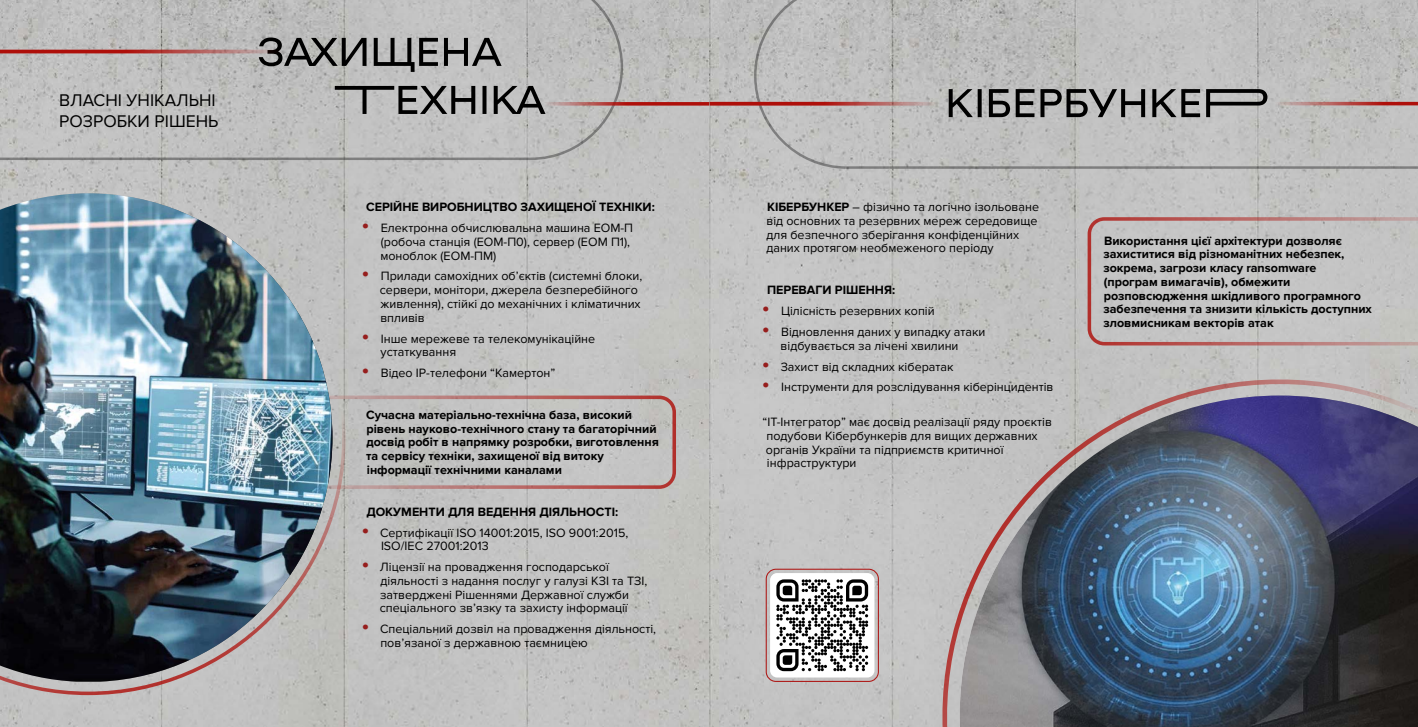
<style>
.page{position:relative;width:1418px;height:727px;background:#fff}
.page>*{position:absolute;margin:0;border:0;box-sizing:border-box;transform-origin:0 0}
.t1{font:17.5px/21px "Proxima Nova";color:#000}
.t2{font:12.5px/13.8px "Proxima Nova";color:#000}
.t3{font:700 12.5px/13.8px "Proxima Nova";color:#000}
.s1{font-family:"Arial";font-weight:700;font-size:17.5px;color:#961e1d}
.s2{font-weight:700}
</style>
<div class="page">
<img style="left:0;top:0;width:1417px;height:726px">
<svg style="left:0;top:0;width:623px;height:160px;background:#b6b6b5"></svg>
<svg style="left:754px;top:0;width:663px;height:169px;background:#b7b7b6"></svg>
<hr style="left:0;top:50px;width:286px;height:3px;background:#ae0f0a">
<svg style="left:709px;top:102px;width:231px;height:4px"></svg>
<svg style="left:542px;top:102px;width:167px;height:4px"></svg>
<hr style="left:1271px;top:102px;width:146px;height:3px;background:#ae0f0a">
<div style="left:292px;top:395px;width:384px;height:93px;border:4px solid #ae0f0a;border-radius:15px"></div>
<svg style="left:1087px;top:217px;width:330px;height:125px;background:#c2bfbf"></svg>
<img style="left:0;top:180px;width:345px;height:515px">
<img style="left:912px;top:342px;width:505px;height:384px">
<div style="left:765px;top:568px;width:114px;height:113px;border:1px solid #ae1917;border-radius:10px"></div>
<div style="left:770px;top:573px;width:104px;height:104px;background:#fff;border-radius:7px"></div>
<svg style="left:776px;top:579px;width:92px;height:92px"></svg>
<h1 class="t1" style="left:59px;top:90px;width:161px">ВЛАСНІ УНІКАЛЬНІ<br>РОЗРОБКИ РІШЕНЬ</h1>
<p class="t3" style="left:366px;top:200px;width:290px">СЕРІЙНЕ ВИРОБНИЦТВО ЗАХИЩЕНОЇ ТЕХНІКИ:</p>
<p class="t2" style="left:380px;top:221px;width:254px;text-indent:-18px"><span class="s1">•</span> Електронна обчислювальна машина ЕОМ-П (робоча станція (ЕОМ-П0), сервер (ЕОМ П1), моноблок (ЕОМ-ПМ)</p>
<p class="t2" style="left:380px;top:269px;width:264px;text-indent:-17px"><span class="s1">•</span> Прилади самохідних об’єктів (системні блоки, сервери, монітори, джерела безперебійного живлення), стійкі до механічних і кліматичних впливів</p>
<p class="t2" style="left:380px;top:331px;width:216px;text-indent:-18px"><span class="s1">•</span> Інше мережеве та телекомунікаційне устаткування</p>
<p class="t2" style="left:362px;top:366px;width:194px"><span class="s1">•</span> Відео ІР-телефони “Камертон”</p>
<p class="t3" style="left:366px;top:408px;width:294px">Сучасна матеріально-технічна база, високий рівень науково-технічного стану та багаторічний досвід робіт в напрямку розробки, виготовлення та сервісу техніки, захищеної від витоку інформації технічними каналами</p>
<p class="t3" style="left:366px;top:504px;width:253px">ДОКУМЕНТИ ДЛЯ ВЕДЕННЯ ДІЯЛЬНОСТІ:</p>
<p class="t2" style="left:381px;top:525px;width:249px;text-indent:-18px"><span class="s1">•</span> Сертифікації ISO 14001:2015, ISO 9001:2015,<br>ISO/IEC 27001:2013</p>
<p class="t2" style="left:380px;top:560px;width:269px;text-indent:-17px"><span class="s1">•</span> Ліцензії на провадження господарської діяльності з надання послуг у галузі КЗІ та ТЗІ, затверджені Рішеннями Державної служби спеціального зв’язку та захисту інформації</p>
<p class="t2" style="left:380px;top:622px;width:277px;text-indent:-18px"><span class="s1">•</span> Спеціальний дозвіл на провадження діяльності, пов’язаної з державною таємницею</p>
<p class="t2" style="left:766px;top:200px;width:274px"><span class="s2">КІБЕРБУНКЕР</span> – фізично та логічно ізольоване від основних та резервних мереж середовище для безпечного зберігання конфіденційних даних протягом необмеженого періоду</p>
<p class="t3" style="left:767px;top:283px;width:130px">ПЕРЕВАГИ РІШЕННЯ:</p>
<p class="t2" style="left:763px;top:304px;width:173px"><span class="s1">•</span> Цілісність резервних копій</p>
<p class="t2" style="left:780px;top:325px;width:206px;text-indent:-18px"><span class="s1">•</span> Відновлення даних у випадку атаки відбувається за лічені хвилини</p>
<p class="t2" style="left:763px;top:359px;width:192px"><span class="s1">•</span> Захист від складних кібератак</p>
<p class="t2" style="left:763px;top:380px;width:292px"><span class="s1">•</span> Інструменти для розслідування кіберінцидентів</p>
<p class="t2" style="left:762px;top:415px;width:291px">“ІТ-Інтегратор” має досвід реалізації ряду проєктів подубови Кібербункерів для вищих державних органів України та підприємств критичної інфраструктури</p>
<p class="t3" style="left:1103px;top:234px;width:270px">Використання цієї архітектури дозволяє захиститися від різноманітних небезпек, зокрема, загрози класу ransomware (програм вимагачів), обмежити розповсюдження шкідливого програмного забезпечення та знизити кількість доступних зловмисникам векторів атак</p>
</div>
